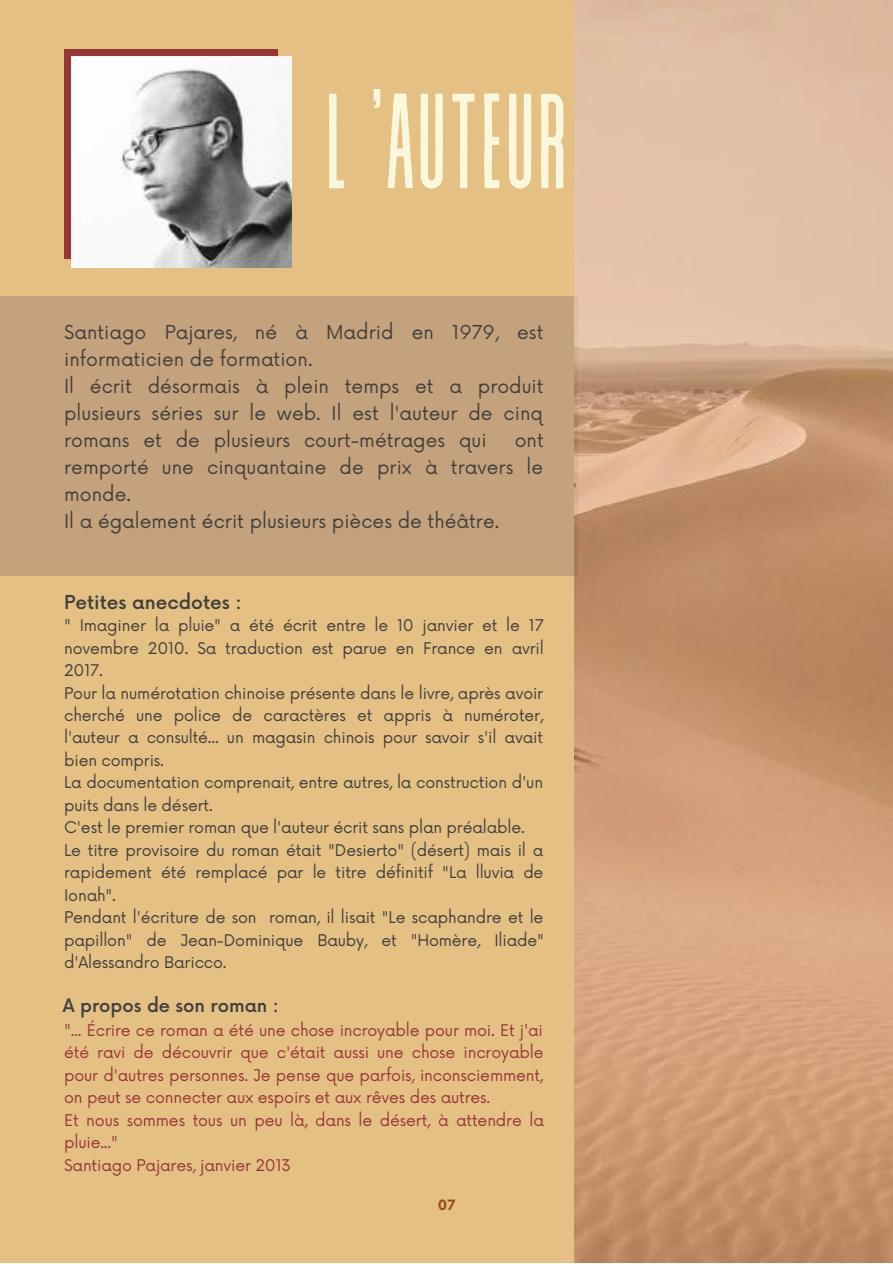
<style>
.page{position:relative;width:893px;height:1264px;background:#fff}
.page>*{position:absolute;margin:0;border:0;box-sizing:border-box;transform-origin:0 0}
.t1{font:134.85px "Revive 80 Tall";color:#f9f7dc}
.t2{font:18.75px/27px "Now";color:#423e3a}
.t3{font:500 18.75px "Now";color:#423e3a}
.t4{font:500 18px "Now";color:#423e3a}
.t5{font:15.75px/22.5px "Now";letter-spacing:-.01em;color:#423e3a}
.t6{font:15.75px/22.5px "Now";letter-spacing:-.01em;color:#973637}
.t7{font:700 13.8px "Now";color:#9b4922}
</style>
<div class="page">
<div style="left:0;top:0;width:892px;height:1262px;background:#e5c085"></div>
<div style="left:0;top:296px;width:577px;height:279px;background:#c4a27d"></div>
<div style="left:64px;top:50px;width:213px;height:209px;background:#973637"></div>
<img style="left:71px;top:57px;width:220px;height:210px">
<img style="left:575px;top:0;width:317px;height:1262px">
<h1 class="t1" style="left:324px;top:72px;width:245px">L 'AUTEUR</h1>
<p class="t2" style="left:64px;top:319px;width:481px">Santiago Pajares, né à Madrid en 1979, est informaticien de formation.<br>Il écrit désormais à plein temps et a produit plusieurs séries sur le web. Il est l'auteur de cinq romans et de plusieurs court-métrages qui</p>
<p class="t2" style="left:64px;top:427px;width:481px;text-indent:450px">ont remporté une cinquantaine de prix à travers le monde.<br>Il a également écrit plusieurs pièces de théâtre.</p>
<p class="t3" style="left:64px;top:591px;width:179px">Petites anecdotes :</p>
<p class="t5" style="left:64px;top:615px;width:481px">" Imaginer la pluie" a été écrit entre le 10 janvier et le 17 novembre 2010. Sa traduction est parue en France en avril 2017.<br>Pour la numérotation chinoise présente dans le livre, après avoir cherché une police de caractères et appris à numéroter, l'auteur a consulté... un magasin chinois pour savoir s'il avait bien compris.<br>La documentation comprenait, entre autres, la construction d'un puits dans le désert.<br>C'est le premier roman que l'auteur écrit sans plan préalable.<br>Le titre provisoire du roman était "Desierto" (désert) mais il a rapidement été remplacé par le titre définitif "La lluvia de Ionah".<br>Pendant l'écriture de son roman, il lisait "Le scaphandre et le papillon" de Jean-Dominique Bauby, et "Homère, Iliade" d'Alessandro Baricco.</p>
<p class="t4" style="left:63px;top:995px;width:217px">A propos de son roman :</p>
<p class="t6" style="left:64px;top:1019px;width:481px">"... Écrire ce roman a été une chose incroyable pour moi. Et j'ai été ravi de découvrir que c'était aussi une chose incroyable pour d'autres personnes. Je pense que parfois, inconsciemment, on peut se connecter aux espoirs et aux rêves des autres.<br>Et nous sommes tous un peu là, dans le désert, à attendre la pluie..."<br>Santiago Pajares, janvier 2013</p>
<p class="t7" style="left:438px;top:1197px;width:19px">07</p>
</div>
